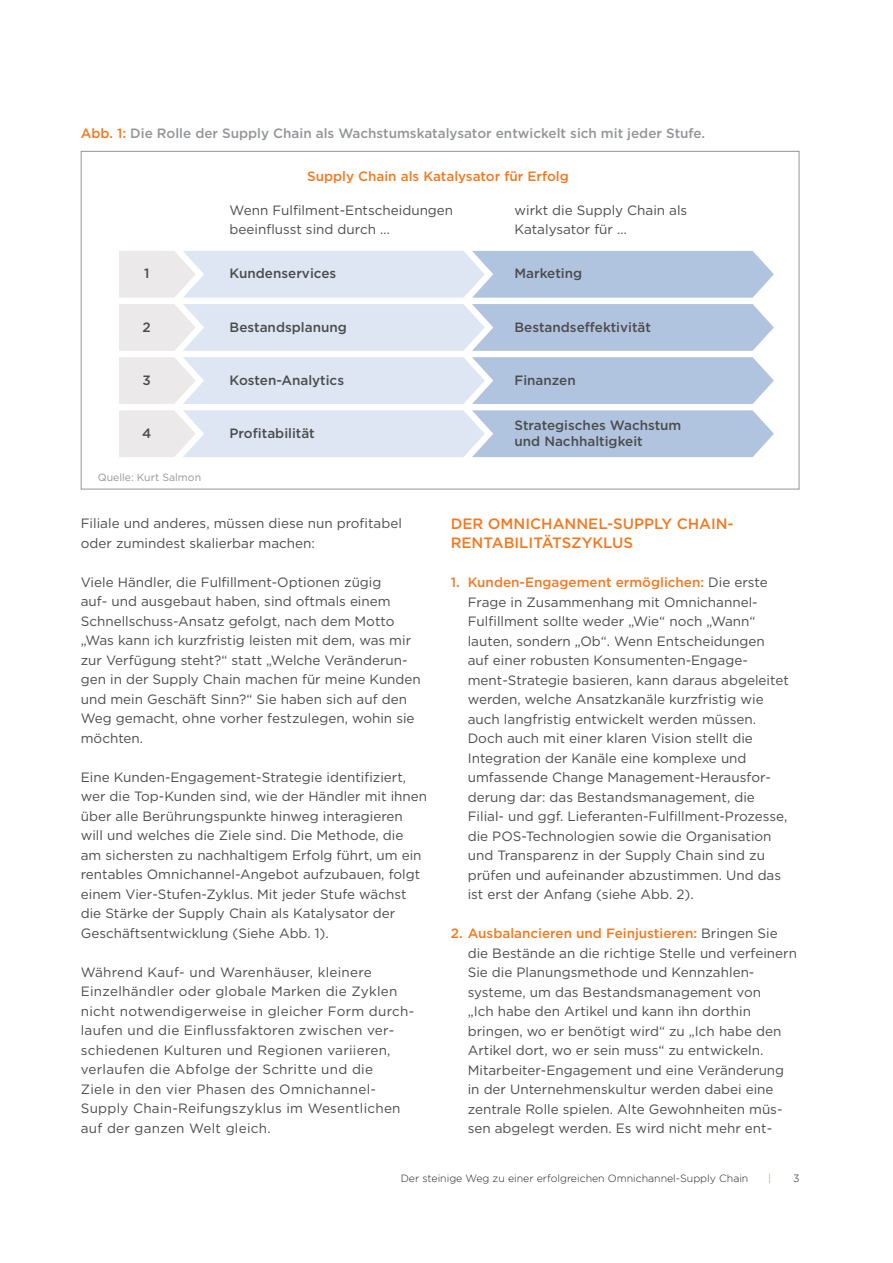
<style>
.page{position:relative;width:893px;height:1263px;background:#fff}
.page>*{position:absolute;margin:0;border:0;box-sizing:border-box;transform-origin:0 0}
.t1{font:500 15px/19.5px "Gotham";color:#f47921}
.t2{font:13.5px/19.5px "Gotham";color:#4b4c4d}
.t3{font:13.5px/19.5px "Gotham";letter-spacing:.02em;color:#4b4c4d}
.t4{font:500 13.5px/16.5px "Gotham";color:#4b4c4d}
.t5{font:500 13.5px "Gotham";color:#939598}
.t6{font:500 13.5px "Gotham";color:#f47921}
.t7{font:300 10.5px "Gotham";color:#231f20}
.t8{font:10.5px "Gotham";color:#939598}
.t9{font:300 10.5px "Gotham";color:#f47921}
.s1{color:#f47921}
.s2{font-weight:500;color:#f47921}
</style>
<div class="page">
<svg style="left:119px;top:251px;width:655px;height:47px;background:#cdd9e9"></svg>
<svg style="left:119px;top:304px;width:655px;height:47px;background:#cdd8e9"></svg>
<svg style="left:119px;top:357px;width:655px;height:47px;background:#cdd8e9"></svg>
<svg style="left:119px;top:410px;width:655px;height:47px;background:#cdd9e9"></svg>
<p class="t5" style="left:81px;top:125px;width:626px"><span class="s1">Abb. 1:</span> Die Rolle der Supply Chain als Wachstumskatalysator entwickelt sich mit jeder Stufe.</p>
<p class="t6" style="left:307px;top:168px;width:263px">Supply Chain als Katalysator für Erfolg</p>
<p class="t4" style="left:144px;top:265px;width:7px">1</p>
<p class="t2" style="left:230px;top:200px;width:225px">Wenn Fulfilment-Entscheidungen beeinflusst sind durch …</p>
<p class="t2" style="left:514px;top:200px;width:174px">wirkt die Supply Chain als<br>Katalysator für …</p>
<p class="t4" style="left:230px;top:265px;width:108px">Kundenservices</p>
<p class="t4" style="left:514px;top:265px;width:69px">Marketing</p>
<p class="t4" style="left:143px;top:318px;width:10px">2</p>
<p class="t4" style="left:230px;top:318px;width:119px">Bestandsplanung</p>
<p class="t4" style="left:514px;top:318px;width:138px">Bestandseffektivität</p>
<p class="t4" style="left:143px;top:372px;width:10px">3</p>
<p class="t4" style="left:142px;top:425px;width:11px">4</p>
<p class="t4" style="left:230px;top:372px;width:116px">Kosten-Analytics</p>
<p class="t4" style="left:230px;top:425px;width:87px">Profitabilität</p>
<p class="t4" style="left:514px;top:372px;width:63px">Finanzen</p>
<p class="t4" style="left:514px;top:416px;width:168px">Strategisches Wachstum und Nachhaltigkeit</p>
<p class="t8" style="left:98px;top:471px;width:105px">Quelle: Kurt Salmon</p>
<p class="t2" style="left:81px;top:514px;width:323px">Filiale und anderes, müssen diese nun profitabel oder zumindest skalierbar machen:</p>
<p class="t2" style="left:81px;top:572px;width:342px">Viele Händler, die Fulfillment-Optionen zügig<br>auf- und ausgebaut haben, sind oftmals einem Schnellschuss-Ansatz gefolgt, nach dem Motto „Was kann ich kurzfristig leisten mit dem, was mir zur Verfügung steht?“ statt „Welche Veränderun&shy;gen in der Supply Chain machen für meine Kunden und mein Geschäft Sinn?“ Sie haben sich auf den Weg gemacht, ohne vorher festzulegen, wohin sie möchten.</p>
<p class="t2" style="left:81px;top:767px;width:348px">Eine Kunden-Engagement-Strategie identifiziert, wer die Top-Kunden sind, wie der Händler mit ihnen über alle Berührungspunkte hinweg interagieren will und welches die Ziele sind. Die Methode, die am sichersten zu nachhaltigem Erfolg führt, um ein rentables Omnichannel-Angebot aufzubauen, folgt einem Vier-Stufen-Zyklus. Mit jeder Stufe wächst die Stärke der Supply Chain als Katalysator der Geschäftsentwicklung (Siehe Abb. 1).</p>
<p class="t3" style="left:81px;top:962px;width:335px">Während Kauf- und Warenhäuser, kleinere Einzelhändler oder globale Marken die Zyklen nicht notwendigerweise in gleicher Form durch&shy;laufen und die Einflussfaktoren zwischen ver&shy;schiedenen Kulturen und Regionen variieren, verlaufen die Abfolge der Schritte und die<br>Ziele in den vier Phasen des Omnichannel-Supply Chain-Reifungszyklus im Wesentlichen auf der ganzen Welt gleich.</p>
<p class="t1" style="left:451px;top:513px;width:284px">DER OMNICHANNEL-SUPPLY CHAIN-<br>RENTABILITÄTSZYKLUS</p>
<p class="t2" style="left:468px;top:573px;width:323px;text-indent:-17px"><span class="s2">1. Kunden-Engagement ermöglichen:</span> Die erste Frage in Zusammenhang mit Omnichannel-Fulfillment sollte weder „Wie“ noch „Wann“ lauten, sondern „Ob“. Wenn Entscheidungen auf einer robusten Konsumenten-Engage&shy;ment-Strategie basieren, kann daraus abgeleitet werden, welche Ansatzkanäle kurzfristig wie auch langfristig entwickelt werden müssen.<br>Doch auch mit einer klaren Vision stellt die Integration der Kanäle eine komplexe und umfassende Change Management-Herausfor&shy;derung dar: das Bestandsmanagement, die Filial- und ggf. Lieferanten-Fulfillment-Prozesse, die POS-Technologien sowie die Organisation und Transparenz in der Supply Chain sind zu prüfen und aufeinander abzustimmen. Und das ist erst der Anfang (siehe Abb. 2).</p>
<p class="t2" style="left:468px;top:923px;width:331px;text-indent:-17px"><span class="s2">2. Ausbalancieren und Feinjustieren:</span> Bringen Sie die Bestände an die richtige Stelle und verfeinern Sie die Planungsmethode und Kennzahlen&shy;systeme, um das Bestandsmanagement von<br>„Ich habe den Artikel und kann ihn dorthin bringen, wo er benötigt wird“ zu „Ich habe den Artikel dort, wo er sein muss“ zu entwickeln.<br>Mitarbeiter-Engagement und eine Veränderung in der Unternehmenskultur werden dabei eine zentrale Rolle spielen. Alte Gewohnheiten müs&shy;sen abgelegt werden. Es wird nicht mehr ent-</p>
<p class="t7" style="left:401px;top:1172px;width:349px">Der steinige Weg zu einer erfolgreichen Omnichannel-Supply Chain</p>
<p class="t9" style="left:768px;top:1172px;width:5px">|</p>
<p class="t7" style="left:793px;top:1172px;width:8px">3</p>
</div>
